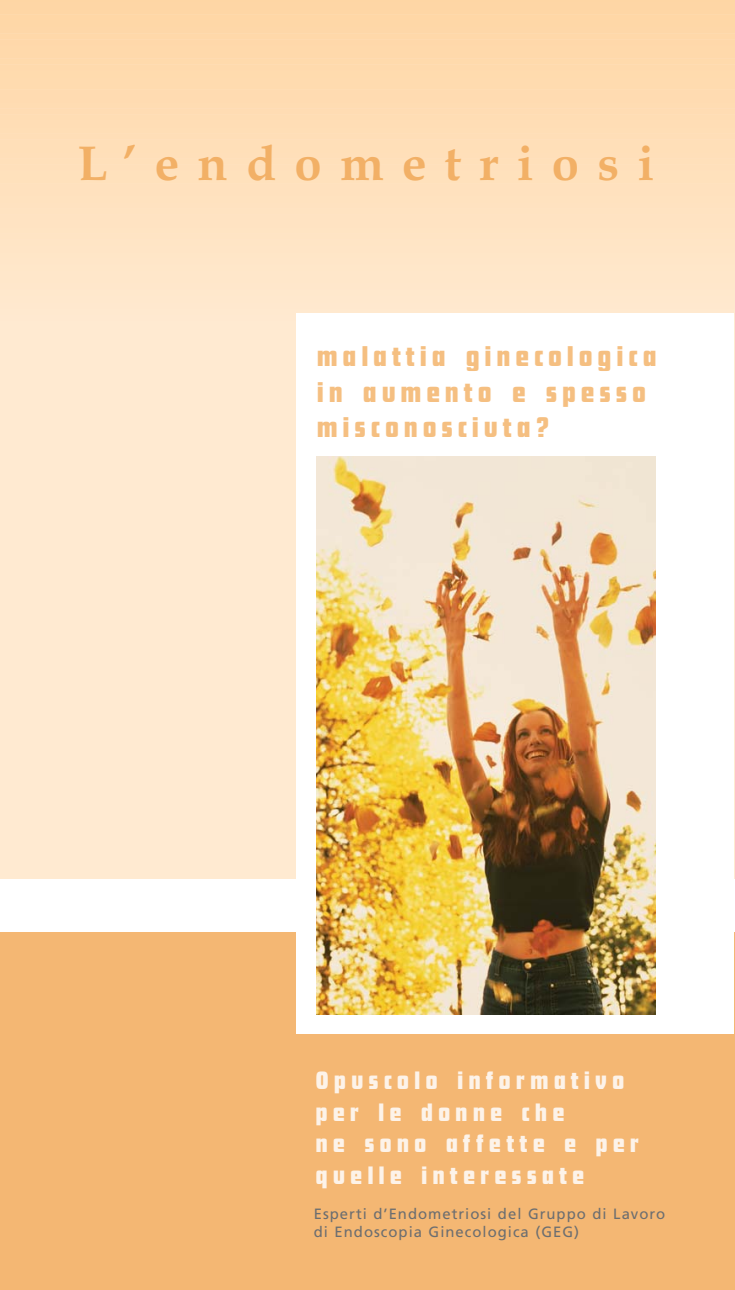
<style>
.page{position:relative;width:735px;height:1290px;background:#fff}
.page>*{position:absolute;margin:0;border:0;box-sizing:border-box;transform-origin:0 0}
.t1{font:700 49px "Book Antiqua";letter-spacing:.375em;color:#f2b066}
.t2{font:29.75px/35.7px "Function Display";letter-spacing:.185em;color:#f5bf81}
.t3{font:26.25px/31.5px "Function Display";letter-spacing:.215em;color:#fdf3e9}
.t4{font:14.88px/17.8px "Frutiger";letter-spacing:.065em;color:#6c6e70}
</style>
<div class="page">
<div style="left:0;top:933px;width:733px;height:357px;background:#f4b773"></div>
<div style="left:0;top:0;width:733px;height:878px;background:#ffead1"></div>
<div style="left:0;top:294px;width:733px;height:10px;background:#ffe8cd"></div>
<div style="left:0;top:288px;width:733px;height:9px;background:#ffe8cc"></div>
<div style="left:0;top:282px;width:733px;height:9px;background:#ffe7cb"></div>
<div style="left:0;top:275px;width:733px;height:10px;background:#ffe7ca"></div>
<div style="left:0;top:269px;width:733px;height:10px;background:#ffe7ca"></div>
<div style="left:0;top:263px;width:733px;height:9px;background:#ffe7c9"></div>
<div style="left:0;top:257px;width:733px;height:9px;background:#ffe6c8"></div>
<div style="left:0;top:250px;width:733px;height:10px;background:#ffe6c7"></div>
<div style="left:0;top:244px;width:733px;height:10px;background:#ffe5c6"></div>
<div style="left:0;top:238px;width:733px;height:9px;background:#ffe5c5"></div>
<div style="left:0;top:232px;width:733px;height:9px;background:#ffe4c4"></div>
<div style="left:0;top:225px;width:733px;height:10px;background:#ffe4c3"></div>
<div style="left:0;top:219px;width:733px;height:10px;background:#ffe3c2"></div>
<div style="left:0;top:213px;width:733px;height:9px;background:#ffe3c2"></div>
<div style="left:0;top:207px;width:733px;height:9px;background:#ffe3c1"></div>
<div style="left:0;top:200px;width:733px;height:10px;background:#ffe2c0"></div>
<div style="left:0;top:194px;width:733px;height:10px;background:#ffe2bf"></div>
<div style="left:0;top:188px;width:733px;height:9px;background:#ffe1be"></div>
<div style="left:0;top:182px;width:733px;height:9px;background:#ffe1be"></div>
<div style="left:0;top:175px;width:733px;height:10px;background:#ffe1bc"></div>
<div style="left:0;top:169px;width:733px;height:10px;background:#ffe1bc"></div>
<div style="left:0;top:163px;width:733px;height:9px;background:#ffe0bb"></div>
<div style="left:0;top:157px;width:733px;height:9px;background:#ffe0ba"></div>
<div style="left:0;top:150px;width:733px;height:10px;background:#ffdfb9"></div>
<div style="left:0;top:144px;width:733px;height:10px;background:#ffdfb8"></div>
<div style="left:0;top:138px;width:733px;height:9px;background:#ffdfb8"></div>
<div style="left:0;top:132px;width:733px;height:9px;background:#ffdeb7"></div>
<div style="left:0;top:126px;width:733px;height:9px;background:#ffdeb6"></div>
<div style="left:0;top:119px;width:733px;height:10px;background:#ffddb5"></div>
<div style="left:0;top:113px;width:733px;height:9px;background:#ffddb4"></div>
<div style="left:0;top:107px;width:733px;height:9px;background:#ffdcb3"></div>
<div style="left:0;top:101px;width:733px;height:9px;background:#ffdcb2"></div>
<div style="left:0;top:94px;width:733px;height:10px;background:#ffdbb1"></div>
<div style="left:0;top:88px;width:733px;height:9px;background:#ffdbb1"></div>
<div style="left:0;top:82px;width:733px;height:9px;background:#ffdbaf"></div>
<div style="left:0;top:76px;width:733px;height:9px;background:#ffdbaf"></div>
<div style="left:0;top:69px;width:733px;height:10px;background:#ffdbae"></div>
<div style="left:0;top:63px;width:733px;height:9px;background:#ffdaad"></div>
<div style="left:0;top:57px;width:733px;height:9px;background:#ffdaac"></div>
<div style="left:0;top:51px;width:733px;height:9px;background:#ffd9ab"></div>
<div style="left:0;top:44px;width:733px;height:10px;background:#ffd9ab"></div>
<div style="left:0;top:38px;width:733px;height:9px;background:#ffd8aa"></div>
<div style="left:0;top:32px;width:733px;height:9px;background:#ffd8a9"></div>
<div style="left:0;top:26px;width:733px;height:9px;background:#fed7a8"></div>
<div style="left:0;top:19px;width:733px;height:10px;background:#fed7a7"></div>
<div style="left:0;top:13px;width:733px;height:9px;background:#ffd7a6"></div>
<div style="left:0;top:7px;width:733px;height:9px;background:#fed6a5"></div>
<div style="left:0;top:1px;width:733px;height:9px;background:#fed6a5"></div>
<hr style="left:0;top:0;width:733px;height:4px;background:#fed6a4">
<div style="left:296px;top:313px;width:437px;height:721px;background:#fff"></div>
<img style="left:316px;top:456px;width:339px;height:558px">
<h1 class="t1" style="left:78px;top:144px;width:577px">L’endometriosi</h1>
<h2 class="t2" style="left:317px;top:341px;width:340px">malattia ginecologica in aumento e spesso misconosciuta?</h2>
<h3 class="t3" style="left:316px;top:1067px;width:324px">Opuscolo informativo per le donne che<br>ne sono affette e per quelle interessate</h3>
<p class="t4" style="left:313px;top:1206px;width:353px">Esperti d’Endometriosi del Gruppo di Lavoro di Endoscopia Ginecologica (GEG)</p>
</div>
